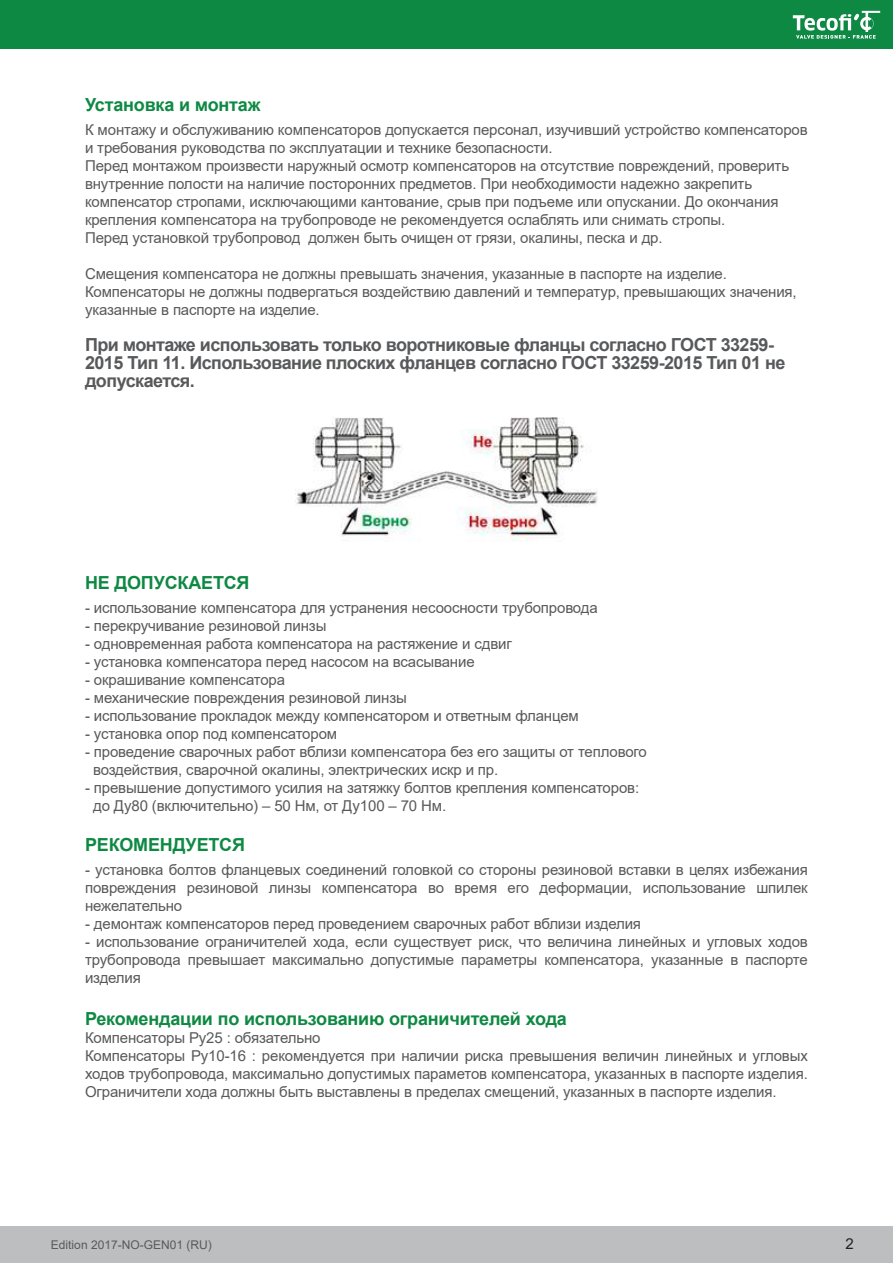
<style>
.page{position:relative;width:893px;height:1263px;background:#fff}
.page>*{position:absolute;margin:0;border:0;box-sizing:border-box;transform-origin:0 0}
.t1{font:700 18px/18px "Arial";letter-spacing:-.03em;color:#58595b}
.t2{font:700 18px "Arial";letter-spacing:-.01em;color:#0e8943}
.t3{font:15px/18px "Arial";letter-spacing:-.01em;color:#58595b}
.t4{font:15px "Arial";color:#231f20}
.t5{font:12px "Arial";color:#58595b}
</style>
<div class="page">
<div style="left:0;top:1227px;width:893px;height:36px;background:#bcbec0"></div>
<div style="left:0;top:0;width:893px;height:48px;background:#0e8943"></div>
<svg style="left:792px;top:10px;width:89px;height:29px"></svg>
<img style="left:296px;top:418px;width:301px;height:124px">
<img style="left:461px;top:430px;width:31px;height:27px">
<p class="t2" style="left:85px;top:92px;width:177px">Установка и монтаж</p>
<p class="t3" style="left:85px;top:121px;width:724px">К монтажу и обслуживанию компенсаторов допускается персонал, изучивший устройство компенсаторов и требования руководства по эксплуатации и технике безопасности.<br>Перед монтажом произвести наружный осмотр компенсаторов на отсутствие повреждений, проверить внутренние полости на наличие посторонних предметов. При необходимости надежно закрепить компенсатор стропами, исключающими кантование, срыв при подъеме или опускании. До окончания крепления компенсатора на трубопроводе не рекомендуется ослаблять или снимать стропы.<br>Перед установкой трубопровод должен быть очищен от грязи, окалины, песка и др.</p>
<p class="t3" style="left:85px;top:265px;width:713px">Смещения компенсатора не должны превышать значения, указанные в паспорте на изделие.<br>Компенсаторы не должны подвергаться воздействию давлений и температур, превышающих значения, указанные в паспорте на изделие.</p>
<p class="t1" style="left:85px;top:336px;width:702px">При монтаже использовать только воротниковые фланцы согласно ГОСТ 33259-<br>2015 Тип 11. Использование плоских фланцев согласно ГОСТ 33259-2015 Тип 01 не допускается.</p>
<p class="t2" style="left:85px;top:570px;width:166px">НЕ ДОПУСКАЕТСЯ</p>
<p class="t3" style="left:85px;top:599px;width:514px">- использование компенсатора для устранения несоосности трубопровода</p>
<p class="t3" style="left:85px;top:617px;width:243px">- перекручивание резиновой линзы</p>
<p class="t3" style="left:85px;top:635px;width:428px">- одновременная работа компенсатора на растяжение и сдвиг</p>
<p class="t3" style="left:85px;top:653px;width:391px">- установка компенсатора перед насосом на всасывание</p>
<p class="t3" style="left:85px;top:671px;width:202px">- окрашивание компенсатора</p>
<p class="t3" style="left:85px;top:689px;width:323px">- механические повреждения резиновой линзы</p>
<p class="t3" style="left:85px;top:707px;width:495px">- использование прокладок между компенсатором и ответным фланцем</p>
<p class="t3" style="left:85px;top:725px;width:254px">- установка опор под компенсатором</p>
<p class="t3" style="left:93px;top:743px;width:555px;text-indent:-8px">- проведение сварочных работ вблизи компенсатора без его защиты от теплового воздействия, сварочной окалины, электрических искр и пр.</p>
<p class="t3" style="left:93px;top:779px;width:548px;text-indent:-8px">- превышение допустимого усилия на затяжку болтов крепления компенсаторов: до Ду80 (включительно) – 50 Нм, от Ду100 – 70 Нм.</p>
<p class="t2" style="left:85px;top:832px;width:162px">РЕКОМЕНДУЕТСЯ</p>
<p class="t3" style="left:85px;top:860px;width:724px;text-align:justify">- установка болтов фланцевых соединений головкой со стороны резиновой вставки в целях избежания повреждения резиновой линзы компенсатора во время его деформации, использование шпилек нежелательно</p>
<p class="t3" style="left:85px;top:914px;width:557px">- демонтаж компенсаторов перед проведением сварочных работ вблизи изделия</p>
<p class="t3" style="left:85px;top:932px;width:724px;text-align:justify">- использование ограничителей хода, если существует риск, что величина линейных и угловых ходов трубопровода превышает максимально допустимые параметры компенсатора, указанные в паспорте изделия</p>
<p class="t2" style="left:85px;top:1006px;width:483px">Рекомендации по использованию ограничителей хода</p>
<p class="t3" style="left:85px;top:1028px;width:724px">Компенсаторы Ру25 : обязательно<br>Компенсаторы Ру10-16 : рекомендуется при наличии риска превышения величин линейных и угловых ходов трубопровода, максимально допустимых параметов компенсатора, указанных в паспорте изделия.<br>Ограничители хода должны быть выставлены в пределах смещений, указанных в паспорте изделия.</p>
<p class="t5" style="left:51px;top:1240px;width:162px">Edition 2017-NO-GEN01 (RU)</p>
<p class="t4" style="left:845px;top:1238px;width:10px">2</p>
</div>
